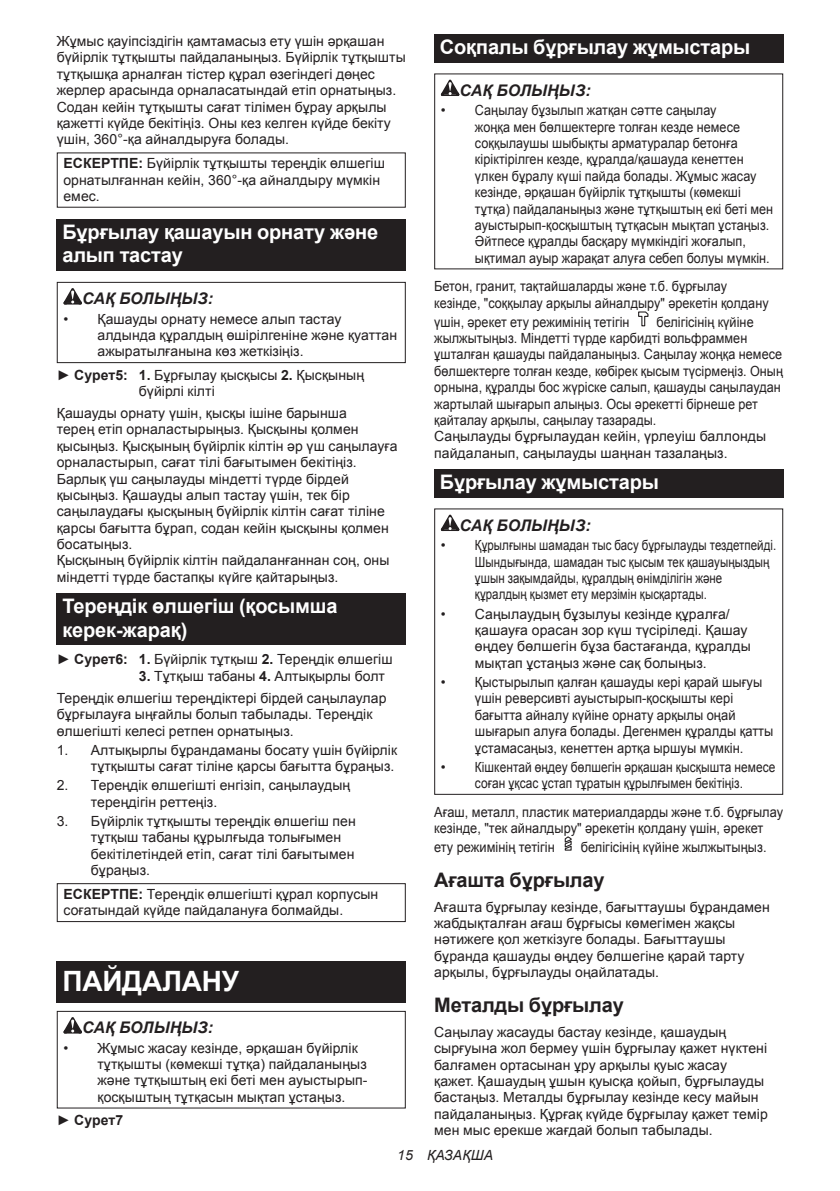
<style>
.page{position:relative;width:840px;height:1191px;background:#fff}
.page>*{position:absolute;margin:0;border:0;box-sizing:border-box;transform-origin:0 0}
.t1{font:700 28px "Arial";letter-spacing:-.01em;color:#fff}
.t2{font:700 20px/23.4px "Arial";letter-spacing:-.01em;color:#fff}
.t3{font:700 20px "Arial";letter-spacing:-.01em;color:#231f20}
.t4{font:italic 700 16px "Arial";letter-spacing:.005em;color:#231f20}
.t5{font:14px/16.4px "Arial";letter-spacing:.005em;color:#231f20}
.t6{font:14px/16.4px "Arial";letter-spacing:.005em;color:#231f20;scale:.9 1}
.t7{font:14px/16.4px "Arial";letter-spacing:.005em;color:#231f20;scale:.91 1}
.t8{font:italic 14px "Arial";letter-spacing:.005em;color:#231f20}
.t9{font:700 14px "Arial";letter-spacing:.005em;color:#231f20}
.s1{font-weight:700}
.s2{font-weight:400}
</style>
<div class="page">
<div style="left:57px;top:219px;width:348px;height:52px;background:#231f20"></div>
<svg style="left:63px;top:288px;width:19px;height:16px"></svg>
<div style="left:57px;top:282px;width:348px;height:81px;border:1px solid #231f20"></div>
<div style="left:57px;top:593px;width:348px;height:52px;background:#231f20"></div>
<div style="left:57px;top:883px;width:348px;height:39px;border:1px solid #231f20"></div>
<div style="left:57px;top:961px;width:348px;height:41px;background:#231f20"></div>
<svg style="left:63px;top:1017px;width:19px;height:16px"></svg>
<div style="left:57px;top:1010px;width:348px;height:98px;border:1px solid #231f20"></div>
<div style="left:434px;top:34px;width:348px;height:29px;background:#231f20"></div>
<svg style="left:440px;top:80px;width:19px;height:16px"></svg>
<svg style="left:638px;top:311px;width:11px;height:15px"></svg>
<div style="left:434px;top:469px;width:348px;height:28px;background:#231f20"></div>
<svg style="left:440px;top:514px;width:19px;height:17px"></svg>
<div style="left:434px;top:508px;width:348px;height:287px;border:1px solid #231f20"></div>
<svg style="left:564px;top:836px;width:8px;height:15px"></svg>
<p class="t5" style="left:57px;top:33px;width:350px">Жұмыс қауіпсіздігін қамтамасыз ету үшін әрқашан бүйірлік тұтқышты пайдаланыңыз. Бүйірлік тұтқышты тұтқышқа арналған тістер құрал өзегіндегі дөңес жерлер арасында орналасатындай етіп орнатыңыз.<br>Содан кейін тұтқышты сағат тілімен бұрау арқылы қажетті күйде бекітіңіз. Оны кез келген күйде бекіту үшін, 360°-қа айналдыруға болады.</p>
<p class="t5" style="left:63px;top:155px;width:323px"><span class="s1">ЕСКЕРТПЕ:</span> Бүйірлік тұтқышты тереңдік өлшегіш орнатылғаннан кейін, 360°-қа айналдыру мүмкін емес.</p>
<h2 class="t2" style="left:62px;top:221px;width:317px">Бұрғылау қашауын орнату және алып тастау</h2>
<p class="t4" style="left:82px;top:288px;width:133px">САҚ БОЛЫҢЫЗ:</p>
<p class="t5" style="left:97px;top:311px;width:301px;text-indent:-34px">• Қашауды орнату немесе алып тастау алдында құралдың өшірілгеніне және қуаттан ажыратылғанына көз жеткізіңіз.</p>
<p class="t5" style="left:139px;top:366px;width:227px;text-indent:-82px">► <span class="s1">Сурет5: 1.</span> Бұрғылау қысқысы <span class="s1">2.</span> Қысқының бүйірлі кілті</p>
<p class="t5" style="left:57px;top:405px;width:342px">Қашауды орнату үшін, қысқы ішіне барынша<br>терең етіп орналастырыңыз. Қысқыны қолмен қысыңыз. Қысқының бүйірлік кілтін әр үш саңылауға орналастырып, сағат тілі бағытымен бекітіңіз.<br>Барлық үш саңылауды міндетті түрде бірдей қысыңыз. Қашауды алып тастау үшін, тек бір саңылаудағы қысқының бүйірлік кілтін сағат тіліне қарсы бағытта бұрап, содан кейін қысқыны қолмен босатыңыз.<br>Қысқының бүйірлік кілтін пайдаланғаннан соң, оны міндетті түрде бастапқы күйге қайтарыңыз.</p>
<h2 class="t2" style="left:62px;top:595px;width:276px">Тереңдік өлшегіш (қосымша керек-жарақ)</h2>
<p class="t5" style="left:57px;top:651px;width:337px">► <span class="s1">Сурет6: 1.</span> Бүйірлік тұтқыш <span class="s1">2.</span> Тереңдік өлшегіш</p>
<p class="t5" style="left:57px;top:665px;width:331px;line-height:22px;text-align:right"><span class="s1">3.</span> Тұтқыш табаны <span class="s1">4.</span> Алтықырлы болт<br>Тереңдік өлшегіш тереңдіктері бірдей саңылаулар</p>
<p class="t5" style="left:57px;top:706px;width:317px">бұрғылауға ыңғайлы болып табылады. Тереңдік өлшегішті келесі ретпен орнатыңыз.</p>
<p class="t5" style="left:57px;top:741px;width:342px;text-align:right">1. Алтықырлы бұрандаманы босату үшін бүйірлік тұтқышты сағат тіліне қарсы бағытта бұраңыз.</p>
<p class="t5" style="left:91px;top:777px;width:261px;text-indent:-34px">2. Тереңдік өлшегішті енгізіп, саңылаудың тереңдігін реттеңіз.</p>
<p class="t5" style="left:91px;top:813px;width:266px;text-indent:-34px">3. Бүйірлік тұтқышты тереңдік өлшегіш пен тұтқыш табаны құрылғыда толығымен бекітілетіндей етіп, сағат тілі бағытымен бұраңыз.</p>
<p class="t5" style="left:63px;top:886px;width:316px"><span class="s1">ЕСКЕРТПЕ:</span> Тереңдік өлшегішті құрал корпусын соғатындай күйде пайдалануға болмайды.</p>
<h1 class="t1" style="left:62px;top:963px;width:178px">ПАЙДАЛАНУ</h1>
<p class="t4" style="left:82px;top:1017px;width:133px">САҚ БОЛЫҢЫЗ:</p>
<p class="t5" style="left:97px;top:1039px;width:271px;text-indent:-34px">• Жұмыс жасау кезінде, әрқашан бүйірлік тұтқышты (көмекші тұтқа) пайдаланыңыз және тұтқыштың екі беті мен ауыстырып&shy;қосқыштың тұтқасын мықтап ұстаңыз.</p>
<p class="t9" style="left:57px;top:1110px;width:68px"><span class="s2">►</span> Сурет7</p>
<h2 class="t2" style="left:439px;top:36px;width:312px">Соқпалы бұрғылау жұмыстары</h2>
<p class="t4" style="left:459px;top:80px;width:133px">САҚ БОЛЫҢЫЗ:</p>
<p class="t5" style="left:474px;top:103px;width:300px;text-indent:-34px">• Саңылау бұзылып жатқан сәтте саңылау<br>жоңқа мен бөлшектерге толған кезде немесе соққылаушы шыбықты арматуралар бетонға кіріктірілген кезде, құралда/қашауда кенеттен үлкен бұралу күші пайда болады. Жұмыс жасау кезінде, әрқашан бүйірлік тұтқышты (көмекші тұтқа) пайдаланыңыз және тұтқыштың екі беті мен ауыстырып-қосқыштың тұтқасын мықтап ұстаңыз.<br>Әйтпесе құралды басқару мүмкіндігі жоғалып, ықтимал ауыр жарақат алуға себеп болуы мүмкін.</p>
<p class="t6" style="left:434px;top:278px;width:373px">Бетон, гранит, тақтайшаларды және т.б. бұрғылау кезінде, "соққылау арқылы айналдыру" әрекетін қолдану</p>
<p class="t6" style="left:434px;top:314px;width:218px">үшін, әрекет ету режимінің тетігін</p>
<p class="t6" style="left:434px;top:314px;width:389px;text-indent:222px">белігісінің күйіне жылжытыңыз. Міндетті түрде карбидті вольфраммен ұшталған қашауды пайдаланыңыз. Саңылау жоңқа немесе бөлшектерге толған кезде, көбірек қысым түсірмеңіз. Оның орнына, құралды бос жүріске салып, қашауды саңылаудан жартылай шығарып алыңыз. Осы әрекетті бірнеше рет қайталау арқылы, саңылау тазарады.<br>Саңылауды бұрғылаудан кейін, үрлеуіш баллонды пайдаланып, саңылауды шаңнан тазалаңыз.</p>
<h2 class="t2" style="left:439px;top:471px;width:220px">Бұрғылау жұмыстары</h2>
<p class="t4" style="left:459px;top:515px;width:133px">САҚ БОЛЫҢЫЗ:</p>
<p class="t5" style="left:474px;top:538px;width:303px;text-indent:-34px">• Құрылғыны шамадан тыс басу бұрғылауды тездетпейді.<br>Шындығында, шамадан тыс қысым тек қашауыңыздың ұшын зақымдайды, құралдың өнімділігін және құралдың қызмет ету мерзімін қысқартады.</p>
<p class="t5" style="left:474px;top:605px;width:277px;text-indent:-34px">• Саңылаудың бұзылуы кезінде құралға/ қашауға орасан зор күш түсіріледі. Қашау өңдеу бөлшегін бұза бастағанда, құралды мықтап ұстаңыз және сақ болыңыз.</p>
<p class="t5" style="left:474px;top:675px;width:300px;text-indent:-34px">• Қыстырылып қалған қашауды кері қарай шығуы үшін реверсивті ауыстырып-қосқышты кері бағытта айналу күйіне орнату арқылы оңай шығарып алуға болады. Дегенмен құралды қатты ұстамасаңыз, кенеттен артқа ыршуы мүмкін.</p>
<p class="t5" style="left:440px;top:760px;width:336px;text-align:center">• Кішкентай өңдеу бөлшегін әрқашан қысқышта немесе соған ұқсас ұстап тұратын құрылғымен бекітіңіз.</p>
<p class="t7" style="left:434px;top:804px;width:385px">Ағаш, металл, пластик материалдарды және т.б. бұрғылау кезінде, "тек айналдыру" әрекетін қолдану үшін, әрекет</p>
<p class="t7" style="left:434px;top:839px;width:134px">ету режимінің тетігін</p>
<p class="t7" style="left:580px;top:839px;width:205px">белігісінің күйіне жылжытыңыз.</p>
<h2 class="t3" style="left:434px;top:866px;width:172px">Ағашта бұрғылау</h2>
<p class="t5" style="left:434px;top:898px;width:337px">Ағашта бұрғылау кезінде, бағыттаушы бұрандамен жабдықталған ағаш бұрғысы көмегімен жақсы нәтижеге қол жеткізуге болады. Бағыттаушы бұранда қашауды өңдеу бөлшегіне қарай тарту арқылы, бұрғылауды оңайлатады.</p>
<h2 class="t3" style="left:434px;top:991px;width:191px">Металды бұрғылау</h2>
<p class="t5" style="left:434px;top:1024px;width:335px">Саңылау жасауды бастау кезінде, қашаудың сырғуына жол бермеу үшін бұрғылау қажет нүктені балғамен ортасынан ұру арқылы қуыс жасау қажет. Қашаудың ұшын қуысқа қойып, бұрғылауды бастаңыз. Металды бұрғылау кезінде кесу майын пайдаланыңыз. Құрғақ күйде бұрғылау қажет темір мен мыс ерекше жағдай болып табылады.</p>
<p class="t8" style="left:397px;top:1147px;width:97px">15 ҚАЗАҚША</p>
</div>
